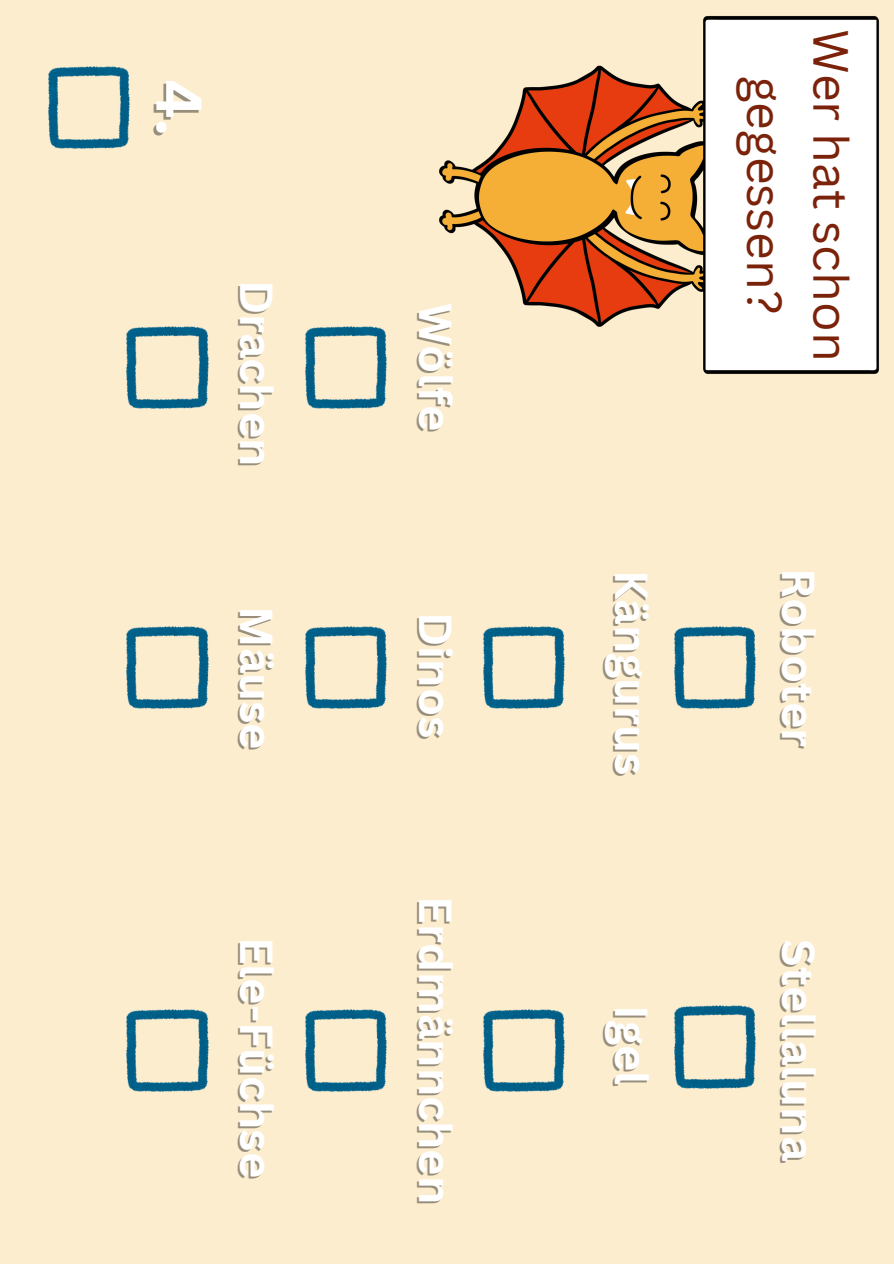
<style>
.page{position:relative;width:894px;height:1264px;background:#fff}
.page>*{position:absolute;margin:0;border:0;box-sizing:border-box;transform-origin:0 0}
.t1{font:700 63px "Canva Sans";color:rgb(0 0 0/.4)}
.t2{font:48.15px/66.3px "Canva Sans";color:#7b230a;text-align:center}
.t3{font:700 45px "Canva Sans";color:rgb(0 0 0/.4)}
</style>
<div class="page">
<div style="left:0;top:0;width:893px;height:1263px;background:#fdedcf"></div>
<img style="left:439px;top:16px;width:440px;height:358px">
<img style="left:674px;top:626px;width:81px;height:82px">
<img style="left:674px;top:1005px;width:81px;height:83px">
<img style="left:483px;top:626px;width:81px;height:82px">
<img style="left:483px;top:1009px;width:81px;height:82px">
<img style="left:305px;top:626px;width:81px;height:82px">
<img style="left:305px;top:1009px;width:81px;height:82px">
<img style="left:305px;top:327px;width:81px;height:82px">
<img style="left:49px;top:67px;width:81px;height:82px">
<img style="left:127px;top:626px;width:81px;height:82px">
<img style="left:127px;top:1009px;width:81px;height:82px">
<img style="left:127px;top:327px;width:81px;height:82px">
<h1 class="t1" style="left:221px;top:82px;width:58px;rotate:90deg">4.</h1>
<p class="t3" style="left:286px;top:281px;width:188px;rotate:90deg">Drachen</p>
<p class="t3" style="left:286px;top:608px;width:145px;rotate:90deg">Mäuse</p>
<p class="t3" style="left:286px;top:938px;width:243px;rotate:90deg">Ele-Füchse</p>
<p class="t3" style="left:465px;top:305px;width:129px;rotate:90deg">Wölfe</p>
<p class="t3" style="left:465px;top:614px;width:128px;rotate:90deg">Dinos</p>
<p class="t3" style="left:465px;top:898px;width:309px;rotate:90deg">Erdmännchen</p>
<p class="t2" style="left:865px;top:29px;width:334px;rotate:90deg">Wer hat schon gegessen?</p>
<p class="t3" style="left:661px;top:571px;width:208px;rotate:90deg">Kängurus</p>
<p class="t3" style="left:827px;top:570px;width:181px;rotate:90deg">Roboter</p>
<p class="t3" style="left:661px;top:1006px;width:82px;rotate:90deg">Igel</p>
<p class="t3" style="left:827px;top:941px;width:223px;rotate:90deg">Stellaluna</p>
</div>
